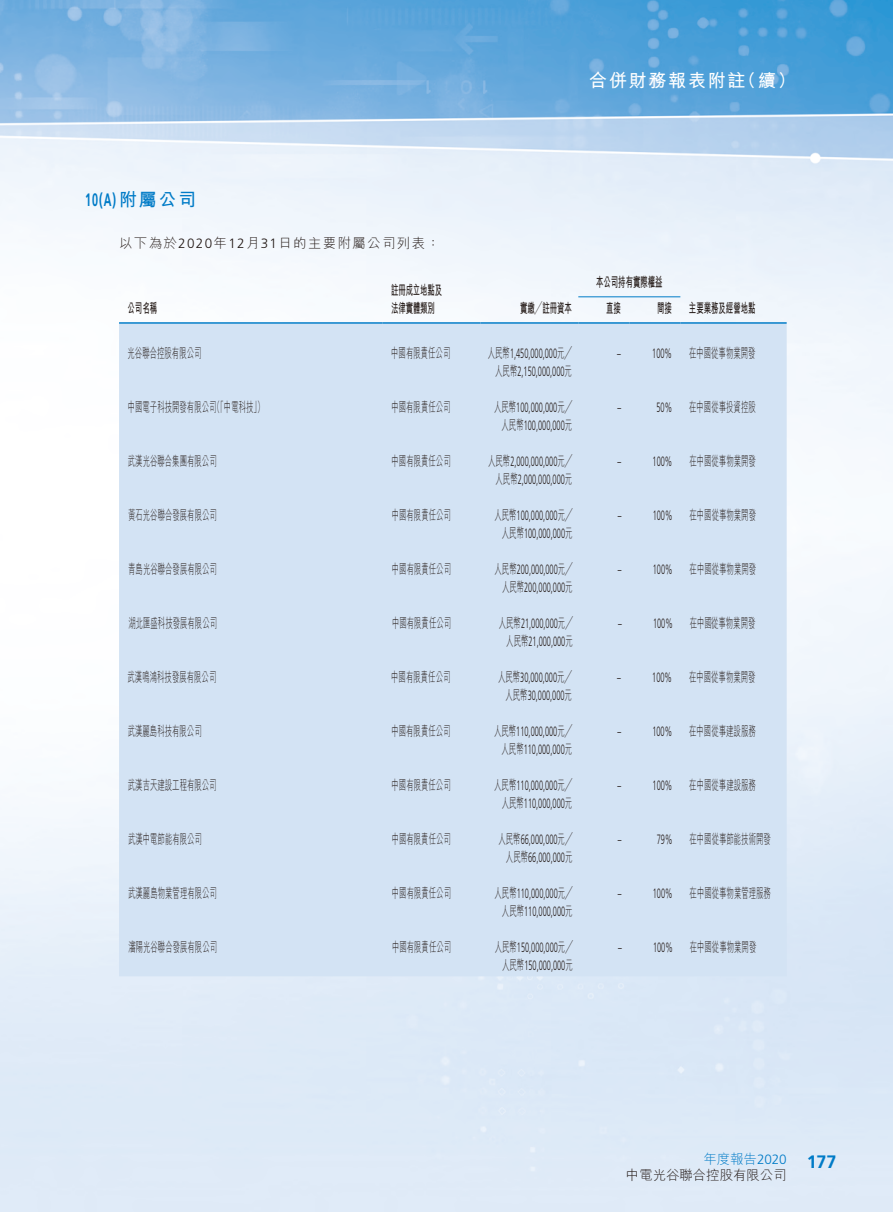
<style>
.page{position:relative;width:893px;height:1212px;background:#fff}
.page>*{position:absolute;margin:0;border:0;box-sizing:border-box;transform-origin:0 0}
.t1{font:700 18px "M Hei HK";letter-spacing:.095em;color:#fff}
.t2{font:700 18px "Frutiger LT Std";color:#007bc7;scale:.6 1}
.t3{font:700 18px "Frutiger LT Std";color:#007bc7}
.t4{font:300 13.5px/18px "Frutiger LT Std";letter-spacing:-.005em;color:#231916;text-align:center;scale:.55 1}
.t5{font:300 13.5px "M Hei HK";letter-spacing:-.005em;color:#231916;scale:.55 1}
.t6{font:700 13.5px/26.5px "M Hei HK";letter-spacing:-.005em;color:#231916;scale:.55 1}
.t7{font:300 13.5px "M Hei HK";letter-spacing:.095em;color:#231916}
.t8{font:300 13.5px/16.5px "M Hei HK";letter-spacing:-.005em;color:#231916;text-align:right}
.t9{font:700 13.5px/18px "M Hei HK";letter-spacing:-.025em;color:#231916;scale:.55 1}
.s1{font-family:"M Hei HK"}
.s2{font-family:"Frutiger LT Std"}
.s3{color:#007bc7}
.s4{font-family:"Frutiger LT Std";color:#007bc7}
</style>
<div class="page">
<img style="left:0;top:0;width:893px;height:1212px">
<div style="left:119px;top:324px;width:668px;height:652px;background:#d3e3f4"></div>
<hr style="left:578px;top:296px;width:102px;height:1px;background:#007bc7">
<hr style="left:119px;top:322px;width:264px;height:2px;background:#007bc7">
<hr style="left:383px;top:322px;width:97px;height:2px;background:#007bc7">
<hr style="left:480px;top:322px;width:98px;height:2px;background:#007bc7">
<hr style="left:578px;top:322px;width:51px;height:2px;background:#007bc7">
<hr style="left:629px;top:322px;width:51px;height:2px;background:#007bc7">
<hr style="left:680px;top:322px;width:107px;height:2px;background:#007bc7">
<h1 class="t2" style="left:85px;top:189px;width:187px">10(A) <span class="s1">附屬公司</span></h1>
<p class="t7" style="left:119px;top:236px;width:322px">以下為於<span class="s2">2020</span>年<span class="s2">12</span>月<span class="s2">31</span>日的主要附屬公司列表：</p>
<p class="t6" style="left:128px;top:294px;width:55px">公司名稱</p>
<p class="t9" style="left:391px;top:280px;width:94px">註冊成立地點及法律實體類別</p>
<h1 class="t1" style="left:589px;top:68px;width:208px">合併財務報表附註（續）</h1>
<p class="t6" style="left:520px;top:294px;width:96px">實繳╱註冊資本</p>
<p class="t6" style="left:606px;top:268px;width:105px;text-indent:-10px">本公司持有實際權益直接</p>
<p class="t6" style="left:657px;top:294px;width:28px">間接</p>
<p class="t6" style="left:689px;top:294px;width:123px">主要業務及經營地點</p>
<p class="t5" style="left:128px;top:346px;width:136px">光谷聯合控股有限公司</p>
<p class="t5" style="left:391px;top:346px;width:109px">中國有限責任公司</p>
<p class="t4" style="left:488px;top:345px;width:155px"><span class="s1">人民幣</span>1,450,000,000<span class="s1">元╱人民幣</span>2,150,000,000<span class="s1">元</span></p>
<p class="t4" style="left:617px;top:345px;width:101px">– 100%</p>
<p class="t5" style="left:689px;top:346px;width:123px">在中國從事物業開發</p>
<p class="t5" style="left:128px;top:400px;width:250px">中國電子科技開發有限公司（「中電科技」）</p>
<p class="t5" style="left:391px;top:400px;width:109px">中國有限責任公司</p>
<p class="t4" style="left:494px;top:399px;width:144px"><span class="s1">人民幣</span>100,000,000<span class="s1">元╱人民幣</span>100,000,000<span class="s1">元</span></p>
<p class="t4" style="left:617px;top:399px;width:8px">–</p>
<p class="t4" style="left:656px;top:399px;width:30px">50%</p>
<p class="t5" style="left:689px;top:400px;width:123px">在中國從事投資控股</p>
<p class="t5" style="left:128px;top:454px;width:163px">武漢光谷聯合集團有限公司</p>
<p class="t5" style="left:392px;top:454px;width:109px">中國有限責任公司</p>
<p class="t4" style="left:488px;top:453px;width:155px"><span class="s1">人民幣</span>2,000,000,000<span class="s1">元╱人民幣</span>2,000,000,000<span class="s1">元</span></p>
<p class="t4" style="left:618px;top:453px;width:101px">– 100%</p>
<p class="t5" style="left:689px;top:454px;width:123px">在中國從事物業開發</p>
<p class="t5" style="left:128px;top:508px;width:163px">黃石光谷聯合發展有限公司</p>
<p class="t5" style="left:392px;top:508px;width:109px">中國有限責任公司</p>
<p class="t4" style="left:494px;top:507px;width:144px"><span class="s1">人民幣</span>100,000,000<span class="s1">元╱人民幣</span>100,000,000<span class="s1">元</span></p>
<p class="t4" style="left:618px;top:507px;width:101px">– 100%</p>
<p class="t5" style="left:689px;top:508px;width:123px">在中國從事物業開發</p>
<p class="t5" style="left:128px;top:562px;width:163px">青島光谷聯合發展有限公司</p>
<p class="t5" style="left:392px;top:562px;width:109px">中國有限責任公司</p>
<p class="t4" style="left:495px;top:561px;width:144px"><span class="s1">人民幣</span>200,000,000<span class="s1">元╱人民幣</span>200,000,000<span class="s1">元</span></p>
<p class="t4" style="left:618px;top:561px;width:101px">– 100%</p>
<p class="t5" style="left:690px;top:562px;width:123px">在中國從事物業開發</p>
<p class="t5" style="left:128px;top:616px;width:163px">湖北匯盛科技發展有限公司</p>
<p class="t5" style="left:392px;top:616px;width:109px">中國有限責任公司</p>
<p class="t4" style="left:499px;top:615px;width:136px"><span class="s1">人民幣</span>21,000,000<span class="s1">元╱人民幣</span>21,000,000<span class="s1">元</span></p>
<p class="t4" style="left:618px;top:615px;width:101px">– 100%</p>
<p class="t5" style="left:690px;top:616px;width:121px">在中國從事物業開發</p>
<p class="t5" style="left:128px;top:670px;width:163px">武漢鳴鴻科技發展有限公司</p>
<p class="t5" style="left:391px;top:670px;width:109px">中國有限責任公司</p>
<p class="t4" style="left:498px;top:669px;width:136px"><span class="s1">人民幣</span>30,000,000<span class="s1">元╱人民幣</span>30,000,000<span class="s1">元</span></p>
<p class="t4" style="left:617px;top:669px;width:101px">– 100%</p>
<p class="t5" style="left:689px;top:670px;width:123px">在中國從事物業開發</p>
<p class="t5" style="left:128px;top:724px;width:136px">武漢麗島科技有限公司</p>
<p class="t5" style="left:391px;top:724px;width:109px">中國有限責任公司</p>
<p class="t4" style="left:494px;top:723px;width:144px"><span class="s1">人民幣</span>110,000,000<span class="s1">元╱人民幣</span>110,000,000<span class="s1">元</span></p>
<p class="t4" style="left:617px;top:723px;width:101px">– 100%</p>
<p class="t5" style="left:689px;top:724px;width:123px">在中國從事建設服務</p>
<p class="t5" style="left:128px;top:778px;width:163px">武漢吉天建設工程有限公司</p>
<p class="t5" style="left:392px;top:778px;width:109px">中國有限責任公司</p>
<p class="t4" style="left:494px;top:777px;width:144px"><span class="s1">人民幣</span>110,000,000<span class="s1">元╱人民幣</span>110,000,000<span class="s1">元</span></p>
<p class="t4" style="left:618px;top:777px;width:101px">– 100%</p>
<p class="t5" style="left:689px;top:778px;width:123px">在中國從事建設服務</p>
<p class="t5" style="left:128px;top:832px;width:136px">武漢中電節能有限公司</p>
<p class="t5" style="left:392px;top:832px;width:109px">中國有限責任公司</p>
<p class="t4" style="left:498px;top:831px;width:136px"><span class="s1">人民幣</span>66,000,000<span class="s1">元╱人民幣</span>66,000,000<span class="s1">元</span></p>
<p class="t4" style="left:618px;top:831px;width:8px">–</p>
<p class="t4" style="left:657px;top:831px;width:30px">79%</p>
<p class="t5" style="left:689px;top:832px;width:150px">在中國從事節能技術開發</p>
<p class="t5" style="left:128px;top:886px;width:163px">武漢麗島物業管理有限公司</p>
<p class="t5" style="left:392px;top:886px;width:109px">中國有限責任公司</p>
<p class="t4" style="left:495px;top:885px;width:144px"><span class="s1">人民幣</span>110,000,000<span class="s1">元╱人民幣</span>110,000,000<span class="s1">元</span></p>
<p class="t4" style="left:618px;top:885px;width:101px">– 100%</p>
<p class="t5" style="left:690px;top:886px;width:150px">在中國從事物業管理服務</p>
<p class="t5" style="left:128px;top:940px;width:163px">瀋陽光谷聯合發展有限公司</p>
<p class="t5" style="left:392px;top:940px;width:109px">中國有限責任公司</p>
<p class="t4" style="left:495px;top:939px;width:144px"><span class="s1">人民幣</span>150,000,000<span class="s1">元╱人民幣</span>150,000,000<span class="s1">元</span></p>
<p class="t4" style="left:618px;top:939px;width:101px">– 100%</p>
<p class="t5" style="left:690px;top:940px;width:123px">在中國從事物業開發</p>
<p class="t8" style="left:626px;top:1150px;width:162px"><span class="s3">年度報告</span><span class="s4">2020<br></span>中電光谷聯合控股有限公司</p>
<h1 class="t3" style="left:807px;top:1151px;width:31px">177</h1>
</div>
